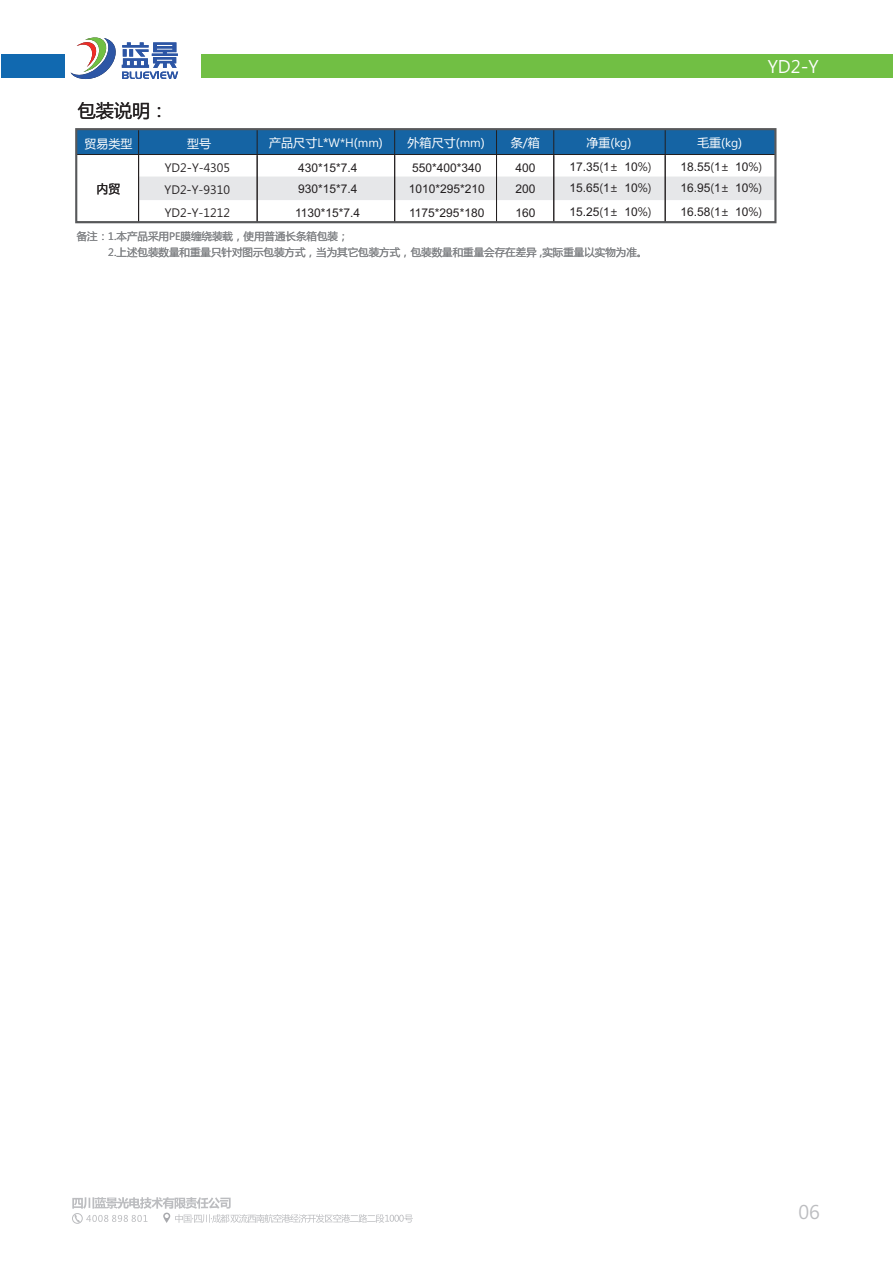
<style>
.page{position:relative;width:893px;height:1262px;background:#fff}
.page>*{position:absolute;margin:0;border:0;box-sizing:border-box;transform-origin:0 0}
.t1{font:19.5px "Malgun Gothic";color:#bcbdc0}
.t2{font:18px "Malgun Gothic";color:#fff}
.t3{font:18px "Microsoft Ya Hei";color:#231f20}
.t4{font:12px/21.8px "Arial";color:#231f20}
.t5{font:12px "Microsoft Ya Hei";color:#fff}
.t6{font:12px/21.8px "Malgun Gothic";color:#231f20}
.t7{font:12px "Microsoft Ya Hei";color:#231f20}
.t8{font:10.5px/16.6px "Microsoft Ya Hei";color:#808285}
.s1{font-family:"Malgun Gothic"}
.s2{font-family:"Microsoft Ya Hei"}
</style>
<div class="page">
<div style="left:139px;top:176px;width:634px;height:24px;background:#e6e7e9"></div>
<svg style="left:71px;top:37px;width:107px;height:42px"></svg>
<div style="left:1px;top:54px;width:63px;height:24px;background:#1169b0"></div>
<div style="left:201px;top:54px;width:692px;height:24px;background:#71bf44"></div>
<svg style="left:72px;top:1197px;width:341px;height:26px"></svg>
<div style="left:72px;top:1213px;width:10px;height:10px;border:1px solid #bcbdc0;border-radius:50%"></div>
<div style="left:78px;top:131px;width:695px;height:25px;background:#1564a4"></div>
<hr style="left:76px;top:154px;width:699px;height:1px;background:#231f20">
<hr style="left:257px;top:129px;width:1px;height:93px;background:#231f20">
<hr style="left:394px;top:129px;width:1px;height:93px;background:#231f20">
<hr style="left:553px;top:129px;width:1px;height:93px;background:#231f20">
<hr style="left:665px;top:129px;width:1px;height:93px;background:#231f20">
<hr style="left:496px;top:129px;width:1px;height:93px;background:#231f20">
<hr style="left:138px;top:129px;width:1px;height:93px;background:#231f20">
<div style="left:75px;top:128px;width:701px;height:95px;border:2px solid #57585a"></div>
<h2 class="t3" style="left:78px;top:103px;width:92px">包装说明：</h2>
<p class="t5" style="left:84px;top:138px;width:50px">贸易类型</p>
<p class="t5" style="left:187px;top:138px;width:26px">型号</p>
<p class="t5" style="left:269px;top:138px;width:115px">产品尺寸<span class="s1">L</span>*<span class="s1">W*H</span>(<span class="s1">mm</span>)</p>
<p class="t5" style="left:407px;top:137px;width:79px">外箱尺寸(<span class="s1">mm</span>)</p>
<p class="t5" style="left:511px;top:137px;width:31px">条/箱</p>
<p class="t5" style="left:586px;top:137px;width:47px">净重(<span class="s1">kg</span>)</p>
<p class="t5" style="left:697px;top:137px;width:47px">毛重(<span class="s1">kg</span>)</p>
<h2 class="t2" style="left:767px;top:58px;width:52px">YD2<span class="s2">-</span>Y</h2>
<p class="t4" style="left:569px;top:157px;width:83px">17.35<span class="s1">(</span>1<span class="s1">±</span> 10<span class="s1">%)<br></span>15.65<span class="s1">(</span>1<span class="s1">±</span> 10<span class="s1">%)</span></p>
<p class="t4" style="left:569px;top:202px;width:83px">15.25<span class="s1">(</span>1<span class="s1">±</span> 10<span class="s1">%)</span></p>
<p class="t4" style="left:408px;top:158px;width:78px">550*400*340<br>1010*295*210</p>
<p class="t4" style="left:409px;top:203px;width:77px">1175*295*180</p>
<p class="t4" style="left:298px;top:158px;width:61px">430*15*7.4<br>930*15*7.4</p>
<p class="t4" style="left:295px;top:203px;width:67px">1130*15*7.4</p>
<p class="t4" style="left:515px;top:157px;width:22px">400<br>200</p>
<p class="t4" style="left:515px;top:203px;width:22px">160</p>
<p class="t8" style="left:108px;top:228px;width:540px;text-indent:-31px">备注：<span class="s1">1</span>.本产品采用<span class="s1">PE</span>膜缠绕装载，使用普通长条箱包装；<br><span class="s1">2</span>.上述包装数量和重量只针对图示包装方式，当为其它包装方式，包装数量和重量会存在差异 ,实际重量以实物为准。</p>
<p class="t6" style="left:165px;top:157px;width:67px">YD2<span class="s2">-</span>Y-4305<br>YD2<span class="s2">-</span>Y-9310</p>
<p class="t6" style="left:165px;top:202px;width:67px">YD2<span class="s2">-</span>Y-1212</p>
<p class="t7" style="left:97px;top:183px;width:25px">内贸</p>
<p class="t4" style="left:680px;top:157px;width:83px">18.55<span class="s1">(</span>1<span class="s1">±</span> 10<span class="s1">%)<br></span>16.95<span class="s1">(</span>1<span class="s1">±</span> 10<span class="s1">%)</span></p>
<p class="t4" style="left:680px;top:202px;width:83px">16.58<span class="s1">(</span>1<span class="s1">±</span> 10<span class="s1">%)</span></p>
<h1 class="t1" style="left:798px;top:1203px;width:23px">06</h1>
</div>
